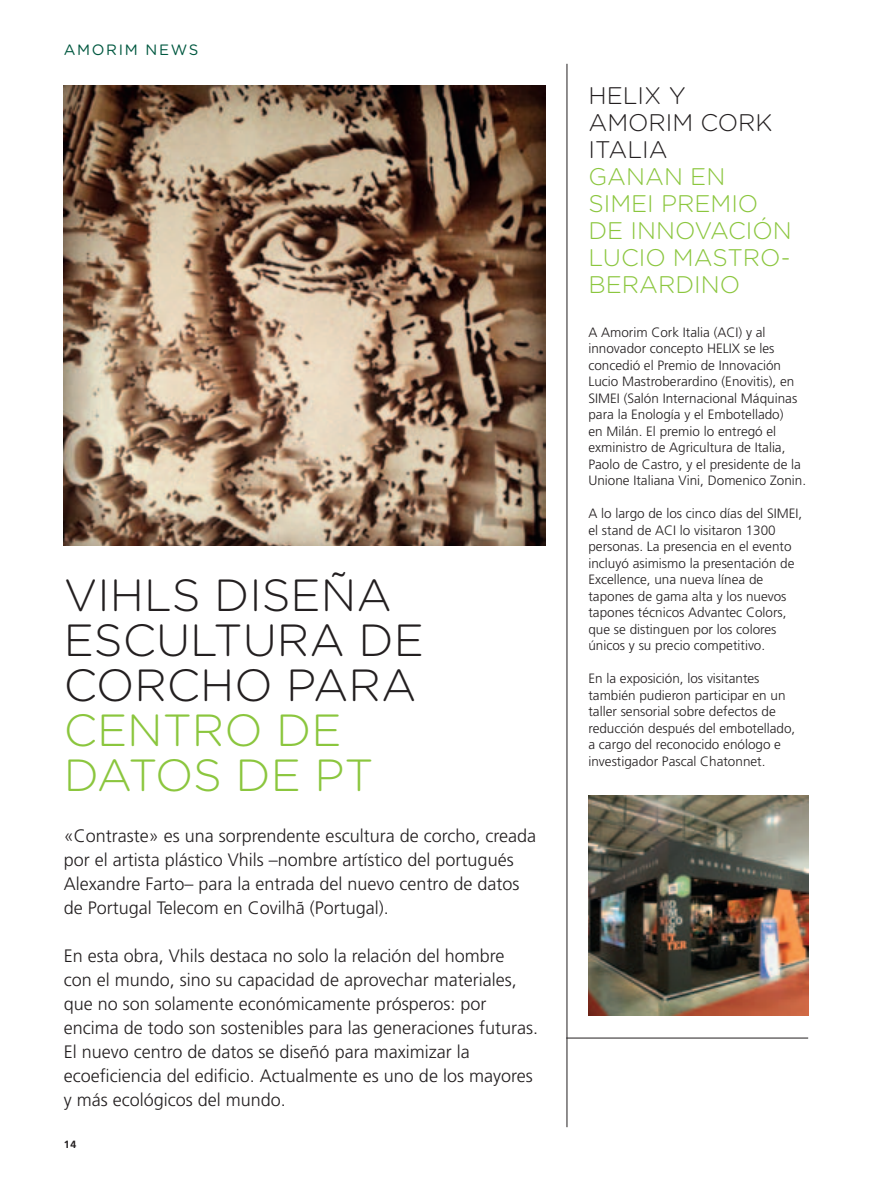
<style>
.page{position:relative;width:872px;height:1191px;background:#fff}
.page>*{position:absolute;margin:0;border:0;box-sizing:border-box;transform-origin:0 0}
.t1{font:300 45px/45px "Gotham Rounded";color:#231f20}
.t2{font:300 45px "Gotham Rounded";color:#8bc63e}
.t3{font:300 24px/27px "Gotham Rounded";color:#8bc63e}
.t4{font:300 24px/27px "Gotham Rounded";color:#231f20}
.t5{font:300 18px/24px "Frutiger LT Std";color:#231f20}
.t6{font:15px "Gotham Rounded";letter-spacing:.115em;color:#005840}
.t7{font:300 13.5px/16.5px "Frutiger LT Std";color:#231f20}
.t8{font:700 10.5px "Frutiger LT Std";color:#231f20}
</style>
<div class="page">
<hr style="left:566px;top:64px;width:1px;height:1063px;background:#231f20">
<hr style="left:566px;top:1037px;width:242px;height:1px;background:#231f20">
<img style="left:588px;top:795px;width:220px;height:220px">
<img style="left:64px;top:85px;width:482px;height:460px">
<p class="t6" style="left:64px;top:39px;width:136px">AMORIM NEWS</p>
<h1 class="t1" style="left:64px;top:570px;width:260px">VIHLS DISEÑA<br>ESCULTURA</h1>
<h1 class="t1" style="left:358px;top:615px;width:31px">DE</h1>
<h1 class="t1" style="left:64px;top:660px;width:284px">CORCHO PARA</h1>
<h1 class="t2" style="left:64px;top:700px;width:132px">CENTRO</h1>
<h1 class="t2" style="left:276px;top:700px;width:31px">DE</h1>
<h1 class="t2" style="left:64px;top:745px;width:32px">DATO</h1>
<h1 class="t2" style="left:193px;top:745px;width:177px">S DE PT</h1>
<h3 class="t5" style="left:64px;top:824px;width:474px">«Contraste» es una sorprendente escultura de corcho, creada por el artista plástico Vhils –nombre artístico del portugués Alexandre Farto– para la entrada del nuevo centro de datos de Portugal Telecom en Covilhã (Portugal).</h3>
<p class="t5" style="left:64px;top:944px;width:476px">En esta obra, Vhils destaca no solo la relación del hombre<br>con el mundo, sino su capacidad de aprovechar materiales, que no son solamente económicamente prósperos: por encima de todo son sostenibles para las generaciones futuras.<br>El nuevo centro de datos se diseñó para maximizar la ecoeficiencia del edificio. Actualmente es uno de los mayores y más ecológicos del mundo.</p>
<p class="t8" style="left:64px;top:1138px;width:14px">14</p>
<h2 class="t4" style="left:588px;top:81px;width:99px">HELIX Y<br>AMORIM</h2>
<h2 class="t4" style="left:700px;top:108px;width:74px">COR K</h2>
<h2 class="t4" style="left:588px;top:135px;width:14px">ITALIA</h2>
<h2 class="t3" style="left:588px;top:162px;width:138px">GANAN EN<br>SIMEI</h2>
<h2 class="t3" style="left:588px;top:189px;width:205px;text-indent:73px">PREMIO<br>DE I NNOVACIÓN<br>LUCIO MASTRO</h2>
<h2 class="t3" style="left:780px;top:243px;width:11px">-</h2>
<h2 class="t3" style="left:588px;top:270px;width:34px">BERARDI</h2>
<h2 class="t3" style="left:701px;top:270px;width:37px">NO</h2>
<p class="t7" style="left:588px;top:324px;width:219px">A Amorim Cork Italia (ACI) y al innovador concepto HELIX se les concedió el Premio de Innovación Lucio Mastroberardino (Enovitis), en SIMEI (Salón Internacional Máquinas para la Enología y el Embotellado)<br>en Milán. El premio lo entregó el exministro de Agricultura de Italia, Paolo de Castro, y el presidente de la Unione Italiana Vini, Domenico Zonin.</p>
<p class="t7" style="left:588px;top:505px;width:215px">A lo largo de los cinco días del SIMEI, el stand de ACI lo visitaron 1300 personas. La presencia en el evento incluyó asimismo la presentación de Excellence, una nueva línea de tapones de gama alta y los nuevos tapones técnicos Advantec Colors, que se distinguen por los colores únicos y su precio competitivo.</p>
<p class="t7" style="left:588px;top:670px;width:208px">En la exposición, los visitantes también pudieron participar en un taller sensorial sobre defectos de reducción después del embotellado, a cargo del reconocido enólogo e investigador Pascal Chatonnet.</p>
</div>
